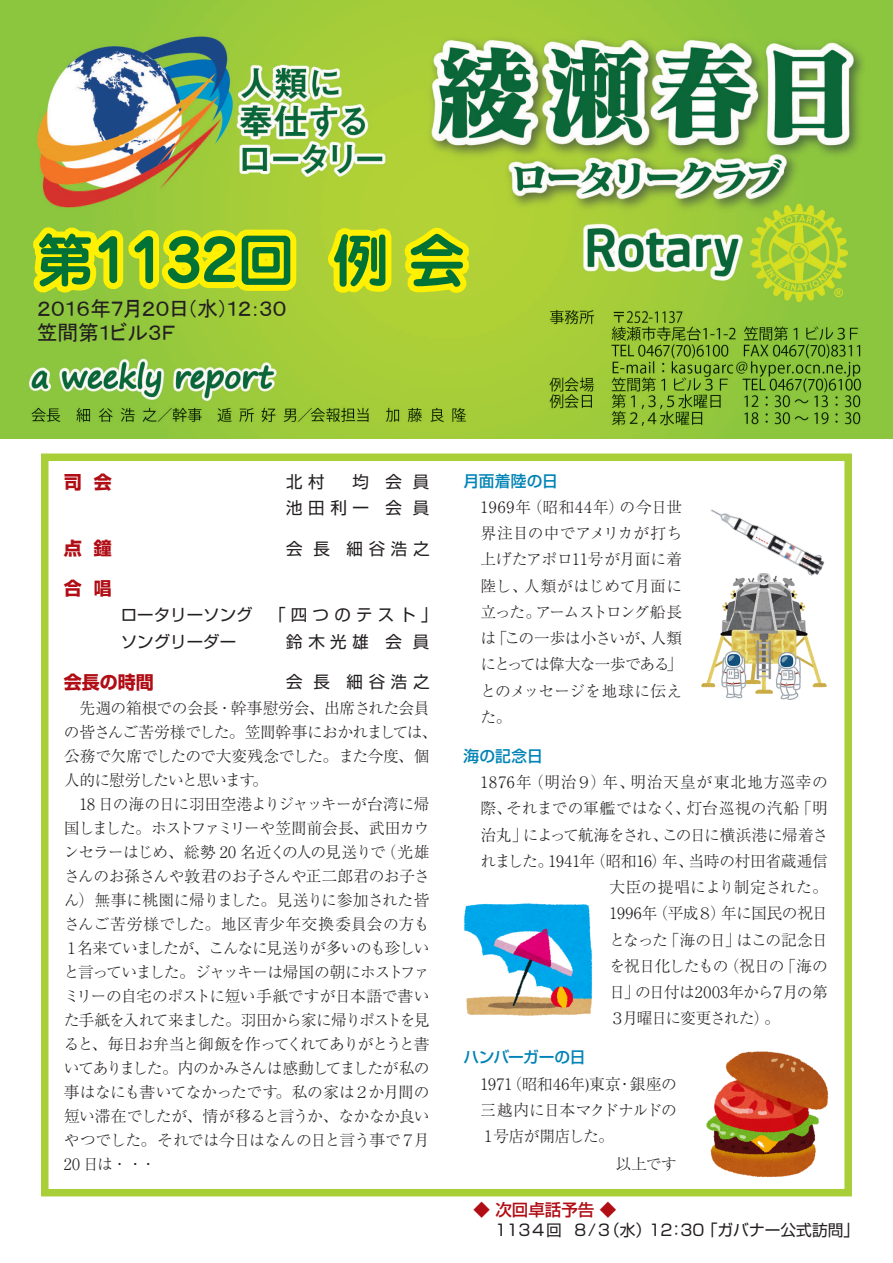
<style>
.page{position:relative;width:893px;height:1263px;background:#fff}
.page>*{position:absolute;margin:0;border:0;box-sizing:border-box;transform-origin:0 0}
.t1{font:700 57px "Jun 501 Pro";color:#007236}
.t2{font:21px "MS P Gothic";letter-spacing:-.025em;color:#231f20}
.t3{font:700 18px "Shin Go Pro";color:#b00d15}
.t4{font:16.5px "Shin Go Pro";letter-spacing:.315em;color:#231f20}
.t5{font:16.5px "Shin Go Pro";color:#231f20}
.t6{font:500 16.5px "Shin Go Pro";color:#b00d15}
.t7{font:300 15.75px/26.2px "Ryumin Pro";letter-spacing:-.035em;color:#231f20;text-align:right}
.t8{font:300 15.75px "Ryumin Pro";letter-spacing:-.075em;color:#231f20}
.t9{font:300 15.75px "Ryumin Pro";letter-spacing:-.07em;color:#231f20}
.t10{font:300 15.75px "Ryumin Pro";letter-spacing:-.08em;color:#231f20}
.t11{font:300 15.75px "Ryumin Pro";letter-spacing:-.06em;color:#231f20}
.t12{font:15.75px "Shin Go Pro";color:#231f20}
.t13{font:300 15.75px "Ryumin Pro";letter-spacing:.02em;color:#231f20}
.t14{font:300 15.75px "Ryumin Pro";letter-spacing:-.105em;color:#231f20}
.t15{font:500 15.75px "Shin Go Pro";letter-spacing:-.015em;color:#0083b6}
.t16{font:300 15.75px "Ryumin Pro";letter-spacing:-.015em;color:#231f20}
.t17{font:300 15.75px "Ryumin Pro";letter-spacing:-.005em;color:#231f20}
.t18{font:300 15.75px "Ryumin Pro";letter-spacing:.045em;color:#231f20}
.t19{font:300 15.75px "Ryumin Pro";letter-spacing:-.01em;color:#231f20}
.t20{font:300 15.75px "Ryumin Pro";letter-spacing:.025em;color:#231f20}
.t21{font:300 15.75px "Ryumin Pro";letter-spacing:.03em;color:#231f20}
</style>
<div class="page">
<img style="left:0;top:0;width:893px;height:438px">
<div style="left:41px;top:453px;width:811px;height:743px;border:8px solid #a8ce38"></div>
<svg style="left:25px;top:204px;width:277px;height:94px;background:#cedd1c"></svg>
<svg style="left:318px;top:217px;width:172px;height:82px;background:#d6e01c"></svg>
<img style="left:464px;top:904px;width:128px;height:112px">
<img style="left:701px;top:579px;width:126px;height:121px">
<img style="left:711px;top:509px;width:114px;height:70px">
<img style="left:707px;top:1051px;width:122px;height:127px">
<p class="t1" style="left:37px;top:215px;width:259px">第1132回</p>
<p class="t2" style="left:37px;top:298px;width:252px">２０１６年月７ ２０日水（ (１２：３０</p>
<p class="t2" style="left:37px;top:322px;width:140px">笠間第１ビル３Ｆ</p>
<p class="t1" style="left:332px;top:215px;width:134px">例会</p>
<p class="t3" style="left:64px;top:467px;width:19px">司</p>
<p class="t3" style="left:94px;top:467px;width:19px">会</p>
<p class="t4" style="left:286px;top:468px;width:84px">北村　均</p>
<p class="t4" style="left:385px;top:468px;width:18px">会</p>
<p class="t4" style="left:413px;top:468px;width:18px">員</p>
<p class="t3" style="left:64px;top:534px;width:19px">点</p>
<p class="t3" style="left:94px;top:534px;width:19px">鐘</p>
<p class="t4" style="left:385px;top:494px;width:18px">会</p>
<p class="t4" style="left:286px;top:494px;width:84px">池田利一</p>
<p class="t4" style="left:347px;top:535px;width:84px">細谷浩之</p>
<p class="t4" style="left:413px;top:494px;width:18px">員</p>
<p class="t4" style="left:286px;top:535px;width:18px">会</p>
<p class="t4" style="left:314px;top:535px;width:18px">長</p>
<p class="t3" style="left:64px;top:574px;width:19px">合</p>
<p class="t3" style="left:94px;top:574px;width:19px">唱</p>
<p class="t5" style="left:121px;top:601px;width:133px">ロータリーソング</p>
<p class="t4" style="left:269px;top:601px;width:170px">「四つのテスト「</p>
<p class="t5" style="left:121px;top:628px;width:117px">ソングリーダー</p>
<p class="t4" style="left:286px;top:628px;width:84px">鈴木光雄</p>
<p class="t4" style="left:385px;top:628px;width:18px">会</p>
<p class="t4" style="left:413px;top:628px;width:18px">員</p>
<p class="t3" style="left:64px;top:668px;width:91px">会長の時間</p>
<p class="t7" style="left:80px;top:694px;width:351px">先週の箱根での会長・幹事慰労会、出席された会員</p>
<p class="t7" style="left:64px;top:718px;width:375px">の皆さんご苦労様でした。笠間幹事におかれましては、</p>
<p class="t7" style="left:64px;top:742px;width:367px">公務で欠席でしたので大変残念でした。また今度、個</p>
<p class="t7" style="left:252px;top:766px;width:17px">。</p>
<p class="t4" style="left:286px;top:668px;width:18px">会</p>
<p class="t4" style="left:347px;top:668px;width:84px">細谷浩之</p>
<p class="t4" style="left:314px;top:668px;width:18px">長</p>
<p class="t10" style="left:64px;top:768px;width:193px">人的に慰労したいと思います</p>
<p class="t7" style="left:64px;top:791px;width:367px;line-height:24px">18 日の海の日に羽田空港よりジャッキーが台湾に帰国しました。ホストファミリーや笠間前会長、武田カウ（光雄</p>
<p class="t11" style="left:64px;top:840px;width:323px">ンセラーはじめ、総勢 20 名近くの人の見送りで</p>
<p class="t7" style="left:64px;top:862px;width:367px">さんのお孫さんや敦君のお子さんや正二郎君のお子さ</p>
<p class="t7" style="left:64px;top:886px;width:367px">ん）無事に桃園に帰りました。見送りに参加された皆</p>
<p class="t13" style="left:64px;top:912px;width:367px">さんご苦労様でした。地区青少年交換委員会の方も</p>
<p class="t10" style="left:77px;top:936px;width:354px">名来ていましたが、こんなに見送りが多いのも珍しい</p>
<p class="t7" style="left:64px;top:934px;width:17px">１</p>
<p class="t9" style="left:64px;top:960px;width:367px">と言っていました。ジャッキーは帰国の朝にホストファ</p>
<p class="t7" style="left:64px;top:982px;width:367px">ミリーの自宅のポストに短い手紙ですが日本語で書い</p>
<p class="t9" style="left:64px;top:1008px;width:367px">た手紙を入れて来ました。羽田から家に帰りポストを見</p>
<p class="t8" style="left:64px;top:1032px;width:367px">ると、毎日お弁当と御飯を作ってくれてありがとうと書</p>
<p class="t8" style="left:64px;top:1056px;width:367px">いてありました。内のかみさんは感動してましたが私の</p>
<p class="t7" style="left:275px;top:1078px;width:156px">。私の家は２か月間の</p>
<p class="t7" style="left:64px;top:1078px;width:216px">事はなにも書いてなかったです</p>
<p class="t7" style="left:64px;top:1102px;width:367px">短い滞在でしたが、情が移ると言うか、なかなか良い</p>
<p class="t7" style="left:64px;top:1126px;width:367px">やつでした。それでは今日はなんの日と言う事で７月</p>
<p class="t7" style="left:140px;top:1150px;width:17px">・</p>
<p class="t7" style="left:64px;top:1150px;width:81px">20日は・・</p>
<p class="t15" style="left:463px;top:468px;width:96px">月面着陸の日</p>
<p class="t7" style="left:527px;top:493px;width:99px">（昭和44年）</p>
<p class="t7" style="left:619px;top:493px;width:64px">の今日世</p>
<p class="t7" style="left:480px;top:493px;width:52px">1969年</p>
<p class="t17" style="left:480px;top:521px;width:203px">界注目の中でアメリカが打ち</p>
<p class="t16" style="left:480px;top:547px;width:203px">上げたアポロ11号が月面に着</p>
<p class="t20" style="left:524px;top:573px;width:160px">人類がはじめて月面に</p>
<p class="t7" style="left:480px;top:571px;width:49px">陸し、</p>
<p class="t14" style="left:535px;top:600px;width:148px">アームストロング船長</p>
<p class="t7" style="left:480px;top:598px;width:62px">立った。</p>
<p class="t7" style="left:505px;top:624px;width:152px">この一歩は小さいが、</p>
<p class="t7" style="left:492px;top:624px;width:17px">「</p>
<p class="t7" style="left:651px;top:624px;width:33px">人類</p>
<p class="t7" style="left:480px;top:624px;width:17px">は</p>
<p class="t7" style="left:480px;top:650px;width:203px;text-align:left">にとっては偉大な一歩であるとのメッセージを地球に伝えた。</p>
<p class="t15" style="left:463px;top:743px;width:81px">海の記念日</p>
<p class="t18" style="left:630px;top:770px;width:199px">明治天皇が東北地方巡幸の</p>
<p class="t7" style="left:666px;top:650px;width:17px">「</p>
<p class="t7" style="left:528px;top:768px;width:80px">（明治９）</p>
<p class="t7" style="left:480px;top:768px;width:53px">1876年</p>
<p class="t7" style="left:602px;top:768px;width:34px">年、</p>
<p class="t21" style="left:687px;top:796px;width:114px">灯台巡視の汽船</p>
<p class="t19" style="left:506px;top:796px;width:173px">それまでの軍艦ではなく</p>
<p class="t7" style="left:796px;top:794px;width:33px">「明</p>
<p class="t7" style="left:480px;top:794px;width:33px">際、</p>
<p class="t7" style="left:675px;top:794px;width:17px">、</p>
<p class="t7" style="left:480px;top:820px;width:48px">治丸」</p>
<p class="t7" style="left:662px;top:820px;width:167px">この日に横浜港に帰着さ</p>
<p class="t14" style="left:523px;top:822px;width:147px">によって航海をされ、</p>
<p class="t7" style="left:590px;top:847px;width:78px">（昭和16）</p>
<p class="t7" style="left:548px;top:847px;width:48px">1941年</p>
<p class="t7" style="left:662px;top:847px;width:33px">年、</p>
<p class="t7" style="left:688px;top:847px;width:141px">当時の村田省蔵逓信</p>
<p class="t7" style="left:480px;top:847px;width:74px">れました。</p>
<p class="t7" style="left:609px;top:873px;width:220px">大臣の提唱により制定された。年に国民の祝日</p>
<p class="t7" style="left:653px;top:899px;width:62px">（平成８</p>
<p class="t7" style="left:710px;top:899px;width:17px">）</p>
<p class="t7" style="left:609px;top:899px;width:50px">1996年</p>
<p class="t7" style="left:737px;top:925px;width:93px">はこの記念日</p>
<p class="t7" style="left:664px;top:925px;width:78px">「海の日」</p>
<p class="t7" style="left:609px;top:925px;width:60px">となった</p>
<p class="t7" style="left:724px;top:952px;width:62px">（祝日の</p>
<p class="t11" style="left:609px;top:954px;width:121px">を祝日化したもの</p>
<p class="t7" style="left:780px;top:952px;width:49px">「海の</p>
<p class="t7" style="left:635px;top:978px;width:140px">の日付は2003年から</p>
<p class="t7" style="left:783px;top:978px;width:47px">月の第</p>
<p class="t7" style="left:609px;top:978px;width:32px">日」</p>
<p class="t7" style="left:770px;top:978px;width:17px">７</p>
<p class="t15" style="left:463px;top:1044px;width:124px">ハンバーガーの日</p>
<p class="t8" style="left:622px;top:1006px;width:148px">月曜日に変更された(</p>
<p class="t7" style="left:609px;top:1004px;width:17px">３</p>
<p class="t7" style="left:764px;top:1004px;width:17px">。</p>
<p class="t7" style="left:506px;top:1069px;width:116px">（昭和46年)東京</p>
<p class="t7" style="left:630px;top:1069px;width:49px">銀座の</p>
<p class="t7" style="left:480px;top:1069px;width:33px">1971</p>
<p class="t7" style="left:480px;top:1096px;width:198px">三越内に日本マクドナルドの</p>
<p class="t7" style="left:493px;top:1122px;width:122px">号店が開店した。</p>
<p class="t7" style="left:617px;top:1069px;width:17px">・</p>
<p class="t7" style="left:480px;top:1122px;width:17px">１</p>
<p class="t7" style="left:616px;top:1149px;width:63px">以上です</p>
<p class="t6" style="left:473px;top:1196px;width:144px">◆ 次回卓話予告 ◆</p>
<p class="t12" style="left:495px;top:1217px;width:69px">113４回</p>
<p class="t12" style="left:604px;top:1217px;width:49px">（水）</p>
<p class="t12" style="left:572px;top:1217px;width:41px">８/３</p>
<p class="t12" style="left:649px;top:1217px;width:57px">12：30</p>
<p class="t12" style="left:702px;top:1217px;width:159px">「ガバナー公式訪問「</p>
</div>
